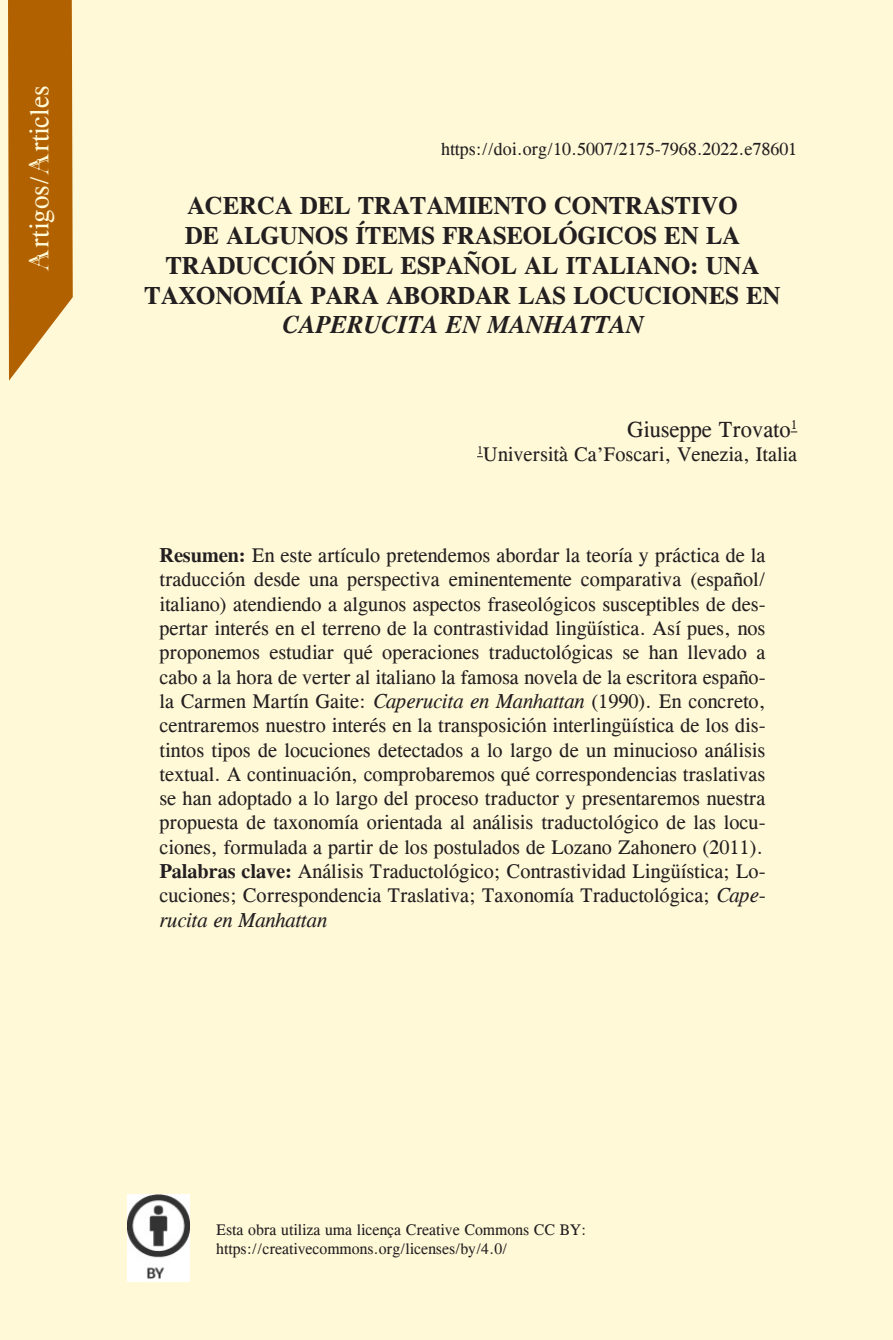
<style>
.page{position:relative;width:893px;height:1340px;background:#fff}
.page>*{position:absolute;margin:0;border:0;box-sizing:border-box;transform-origin:0 0}
.autor_local{font:27px "CG Times";color:#fff9d8}
.tílulo_capítulo{font:700 24.75px/29.7px "CG Times";color:#231f20;text-align:center}
.autor{font:22.5px "CG Times";color:#231f20}
.resumo{font:20.25px/24.3px "CG Times";color:#231f20;text-align:justify}
.palavra-chave{font:20.25px/24.3px "CG Times";color:#231f20;text-align:justify}
.autor_local-2{font:20.25px "CG Times";color:#231f20}
.doi{font:18px "CG Times";color:#231f20}
.t1{font:15.75px/18.9px "CG Times";color:#231f20}
.s1{font-family:"Beffle"}
.s2{font-style:italic}
.s3{font-weight:700}
</style>
<div class="page">
<div style="left:0;top:0;width:893px;height:1339px;background:#fff9d8"></div>
<img style="left:128px;top:1194px;width:61px;height:87px">
<svg style="left:8px;top:0;width:65px;height:381px;background:#bb741b"></svg>
<p class="autor_local" style="left:24px;top:272px;width:187px;rotate:-90deg"><span class="s1">A</span>rtigos/<span class="s1">A</span>rticles</p>
<p class="doi" style="left:441px;top:138px;width:358px">https://doi.org/10.5007/2175-7968.2022.e78601</p>
<p class="tílulo_capítulo" style="left:144px;top:191px;width:638px">ACERCA DEL TRATAMIENTO CONTRASTIVO<br>DE ALGUNOS ÍTEMS FRASEOLÓGICOS EN LA TRADUCCIÓN DEL ESPAÑOL AL ITALIANO: UNA TAXONOMÍA PARA ABORDAR LAS LOCUCIONES EN <span class="s2">CAPERUCITA EN MANHATTAN</span></p>
<p class="autor" style="left:627px;top:416px;width:171px">Giuseppe Trovato<sup>1</sup></p>
<p class="autor_local-2" style="left:477px;top:442px;width:322px"><sup>1</sup>Università Ca’Foscari, Venezia, Italia</p>
<p class="resumo" style="left:159px;top:543px;width:607px"><span class="s3">Resumen:</span> En este artículo pretendemos abordar la teoría y práctica de la traducción desde una perspectiva eminentemente comparativa (español/ italiano) atendiendo a algunos aspectos fraseológicos susceptibles de des&shy;pertar interés en el terreno de la contrastividad lingüística. Así pues, nos proponemos estudiar qué operaciones traductológicas se han llevado a cabo a la hora de verter al italiano la famosa novela de la escritora españo&shy;la Carmen Martín Gaite: <span class="s2">Caperucita en Manhattan</span> (1990). En concreto, centraremos nuestro interés en la transposición interlingüística de los dis&shy;tintos tipos de locuciones detectados a lo largo de un minucioso análisis textual. A continuación, comprobaremos qué correspondencias traslativas se han adoptado a lo largo del proceso traductor y presentaremos nuestra propuesta de taxonomía orientada al análisis traductológico de las locu&shy;ciones, formulada a partir de los postulados de Lozano Zahonero (2011).</p>
<p class="palavra-chave" style="left:159px;top:859px;width:607px"><span class="s3">Palabras clave:</span> Análisis Traductológico; Contrastividad Lingüística; Lo&shy;cuciones; Correspondencia Traslativa; Taxonomía Traductológica; <span class="s2">Cape&shy;rucita en Manhattan</span></p>
<p class="t1" style="left:216px;top:1220px;width:372px">Esta obra utiliza uma licença Creative Commons CC BY: https://creativecommons.org/licenses/by/4.0/</p>
</div>
